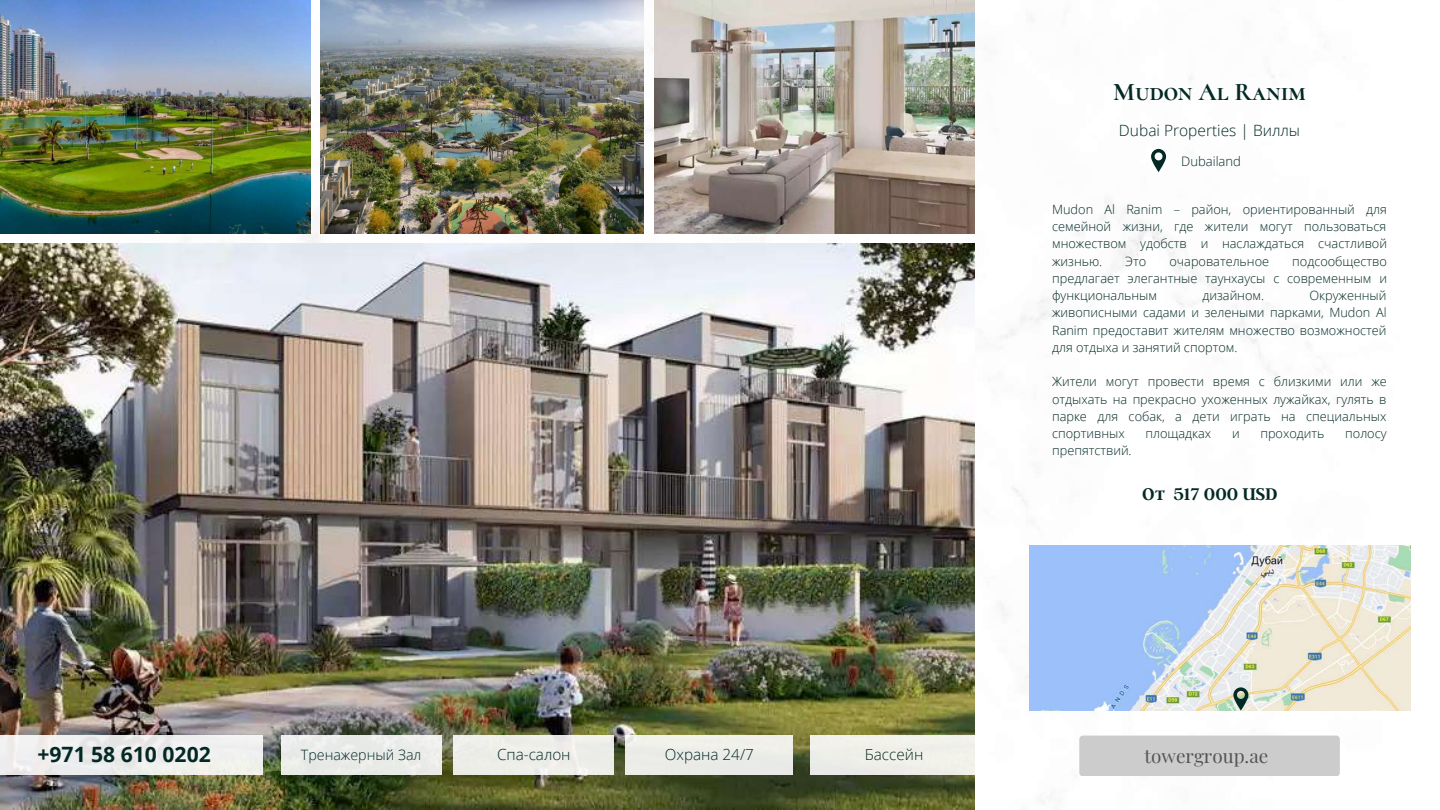
<style>
.page{position:relative;width:1440px;height:810px;background:#fff}
.page>*{position:absolute;margin:0;border:0;box-sizing:border-box;transform-origin:0 0}
.t1{font:700 25.4px "Cormorant SC";color:#022924}
.t2{font:700 21.1px "Open Sans";color:#022924}
.t3{font:18.9px "Playfair Display";color:#545454}
.t4{font:600 18.8px "Argent CF";color:#022924}
.t5{font:300 15.5px "Open Sans";color:#022924}
.t6{font:300 15.3px "Open Sans";color:#022924}
.t7{font:300 14.3px "Open Sans";color:#022924}
.t8{font:300 13.1px "Open Sans";color:#022924}
.t9{font:300 12.8px/17.2px "Open Sans";color:#022924;text-align:justify}
</style>
<div class="page">
<img style="left:0;top:0;width:1411px;height:810px">
<img style="left:0;top:244px;width:974px;height:566px">
<img style="left:0;top:0;width:311px;height:233px">
<img style="left:321px;top:0;width:322px;height:234px">
<img style="left:654px;top:0;width:320px;height:233px">
<div style="left:1079px;top:736px;width:261px;height:40px;background:#ccc;border-radius:4px"></div>
<svg style="left:1151px;top:149px;width:15px;height:23px"></svg>
<div style="left:0;top:736px;width:262px;height:39px;background:#efefee"></div>
<div style="left:281px;top:736px;width:160px;height:39px;background:#e9ebe8"></div>
<div style="left:454px;top:736px;width:160px;height:39px;background:#edeee9"></div>
<div style="left:626px;top:736px;width:167px;height:39px;background:#ebece8"></div>
<div style="left:810px;top:736px;width:168px;height:39px;background:#f0f0e9"></div>
<img style="left:1029px;top:546px;width:381px;height:165px">
<svg style="left:1233px;top:687px;width:15px;height:24px"></svg>
<h1 class="t1" style="left:1113px;top:77px;width:194px">Mudon Al Ranim</h1>
<p class="t5" style="left:1119px;top:119px;width:183px">Dubai Properties | Виллы</p>
<p class="t8" style="left:1181px;top:152px;width:61px">Dubailand</p>
<p class="t9" style="left:1052px;top:200px;width:336px">Mudon Al Ranim – район, ориентированный для семейной жизни, где жители могут пользоваться множеством удобств и наслаждаться счастливой жизнью.</p>
<p class="t9" style="left:1052px;top:252px;width:336px;text-indent:240px">подсообщество предлагает элегантные таунхаусы с современным и функциональным</p>
<p class="t9" style="left:1125px;top:252px;width:23px">Это</p>
<p class="t9" style="left:1169px;top:252px;width:101px">очаровательное</p>
<p class="t9" style="left:1052px;top:287px;width:336px;text-indent:257px">Окруженный живописными садами и зелеными парками, Mudon Al Ranim предоставит жителям множество возможностей для отдыха и занятий спортом.</p>
<p class="t9" style="left:1052px;top:373px;width:336px">Жители могут провести время с близкими или же отдыхать на прекрасно ухоженных лужайках, гулять в парке для собак, а дети играть на специальных спортивных</p>
<p class="t9" style="left:1203px;top:287px;width:63px">дизайном.</p>
<p class="t9" style="left:1146px;top:425px;width:67px">площадках</p>
<p class="t9" style="left:1232px;top:425px;width:9px">и</p>
<p class="t9" style="left:1260px;top:425px;width:66px">проходить</p>
<p class="t9" style="left:1345px;top:425px;width:43px">полосу</p>
<p class="t9" style="left:1052px;top:442px;width:81px">препятствий.</p>
<h3 class="t4" style="left:1142px;top:482px;width:137px">От 517 000 USD</h3>
<h2 class="t2" style="left:37px;top:740px;width:175px">+971 58 610 0202</h2>
<p class="t7" style="left:301px;top:744px;width:122px">Тренажерный Зал</p>
<p class="t6" style="left:497px;top:744px;width:75px">Спа-салон</p>
<p class="t6" style="left:665px;top:744px;width:91px">Охрана 24/7</p>
<p class="t6" style="left:865px;top:744px;width:60px">Бассейн</p>
<h3 class="t3" style="left:1145px;top:743px;width:125px">towergroup.ae</h3>
</div>
